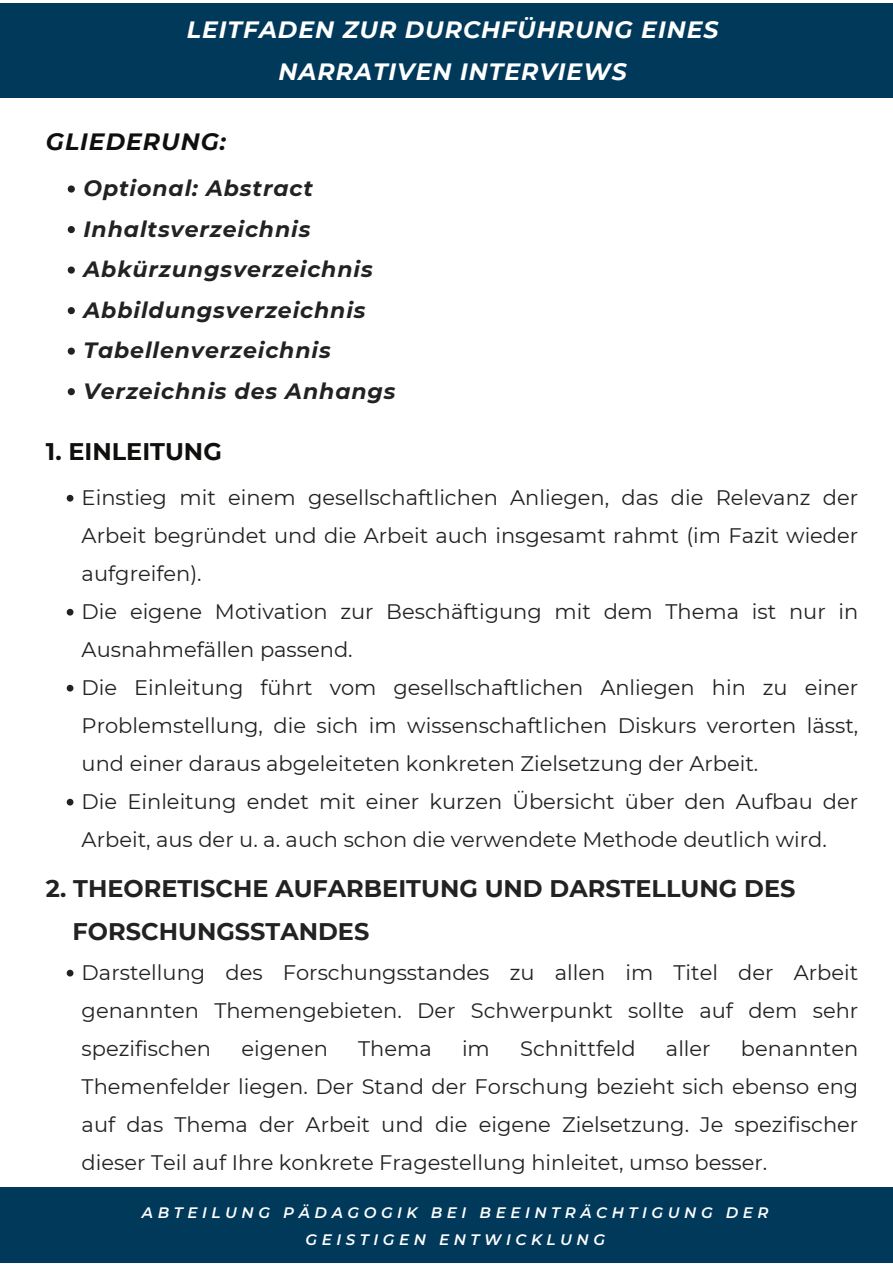
<style>
.page{position:relative;width:893px;height:1264px;background:#fff}
.page>*{position:absolute;margin:0;border:0;box-sizing:border-box;transform-origin:0 0}
.t1{font:700 24px/43.5px "Montserrat";color:#222}
.t2{font:700 24px "Montserrat";color:#100f0d}
.t3{font:italic 700 23.55px "Montserrat";letter-spacing:.04em;color:#fff}
.t4{font:italic 700 23.55px "Montserrat";letter-spacing:.04em;color:#100f0d}
.t5{font:italic 700 22.05px "Montserrat";letter-spacing:.04em;color:#222}
.t6{font:21px/38px "Montserrat";color:#222;text-align:justify}
.t7{font:italic 600 15.15px/27px "Montserrat";letter-spacing:.3em;color:#fff;text-align:center}
.s1{color:#fff}
</style>
<div class="page">
<div style="left:0;top:1187px;width:892px;height:75px;background:#01395b"></div>
<div style="left:0;top:3px;width:892px;height:95px;background:#01395b"></div>
<svg style="left:67px;top:495px;width:6px;height:6px"></svg>
<svg style="left:67px;top:609px;width:6px;height:6px"></svg>
<svg style="left:67px;top:684px;width:6px;height:7px"></svg>
<svg style="left:67px;top:798px;width:6px;height:7px"></svg>
<svg style="left:67px;top:969px;width:6px;height:7px"></svg>
<svg style="left:68px;top:185px;width:7px;height:7px"></svg>
<svg style="left:68px;top:226px;width:7px;height:7px"></svg>
<svg style="left:68px;top:266px;width:7px;height:8px"></svg>
<svg style="left:68px;top:307px;width:7px;height:7px"></svg>
<svg style="left:68px;top:347px;width:7px;height:8px"></svg>
<svg style="left:68px;top:388px;width:7px;height:7px"></svg>
<p class="t3" style="left:187px;top:15px;width:533px">LEITFADEN ZUR DURCHFÜHRUNG EINES</p>
<p class="t3" style="left:278px;top:58px;width:349px">NARRATIVEN INTERVIEWS</p>
<p class="t4" style="left:46px;top:127px;width:181px">GLIEDERUNG:</p>
<p class="t5" style="left:83px;top:175px;width:231px">Optional: Abstract</p>
<p class="t5" style="left:83px;top:215px;width:228px">Inhaltsverzeichnis</p>
<p class="t5" style="left:83px;top:256px;width:291px">Abkürzungsverzeichnis</p>
<p class="t5" style="left:83px;top:296px;width:284px">Abbildungsverzeichnis</p>
<p class="t5" style="left:83px;top:337px;width:249px">Tabellenverzeichnis</p>
<p class="t5" style="left:83px;top:377px;width:313px">Verzeichnis des Anhangs</p>
<p class="t2" style="left:46px;top:436px;width:177px">1. EINLEITUNG</p>
<p class="t6" style="left:82px;top:478px;width:778px">Einstieg mit einem gesellschaftlichen Anliegen, das die Relevanz der Arbeit begründet und die Arbeit auch insgesamt rahmt (im Fazit wieder aufgreifen).</p>
<p class="t6" style="left:82px;top:592px;width:778px">Die eigene Motivation zur Beschäftigung mit dem Thema ist nur in<br>Ausnahmefällen passend.</p>
<p class="t6" style="left:82px;top:668px;width:778px">Die Einleitung führt vom gesellschaftlichen Anliegen hin zu einer Problemstellung, die sich im wissenschaftlichen Diskurs verorten lässt, und einer daraus abgeleiteten konkreten Zielsetzung der Arbeit.</p>
<p class="t6" style="left:82px;top:782px;width:778px">Die Einleitung endet mit einer kurzen Übersicht über den Aufbau der<br>Arbeit, aus der u. a. auch schon die verwendete Methode deutlich wird.</p>
<p class="t1" style="left:46px;top:866px;width:750px">2. THEORETISCHE AUFARBEITUNG UND DARSTELLUNG DES <span class="s1">.</span> FORSCHUNGSSTANDES</p>
<p class="t6" style="left:82px;top:953px;width:778px">Darstellung des Forschungsstandes zu allen im Titel der Arbeit genannten Themengebieten. Der Schwerpunkt sollte auf dem sehr spezifischen</p>
<p class="t6" style="left:241px;top:1029px;width:88px">eigenen</p>
<p class="t6" style="left:358px;top:1029px;width:75px">Thema</p>
<p class="t6" style="left:462px;top:1029px;width:29px">im</p>
<p class="t6" style="left:520px;top:1029px;width:117px">Schnittfeld</p>
<p class="t6" style="left:666px;top:1029px;width:46px">aller</p>
<p class="t6" style="left:82px;top:1029px;width:778px;text-indent:659px">benannten Themenfelder liegen. Der Stand der Forschung bezieht sich ebenso eng auf das Thema der Arbeit und die eigene Zielsetzung. Je spezifischer dieser Teil auf Ihre konkrete Fragestellung hinleitet, umso besser.</p>
<p class="t7" style="left:142px;top:1198px;width:628px">ABTEILUNG PÄDAGOGIK BEI BEEINTRÄCHTIGUNG DER<br>GEISTIGEN ENTWICKLUNG</p>
</div>
